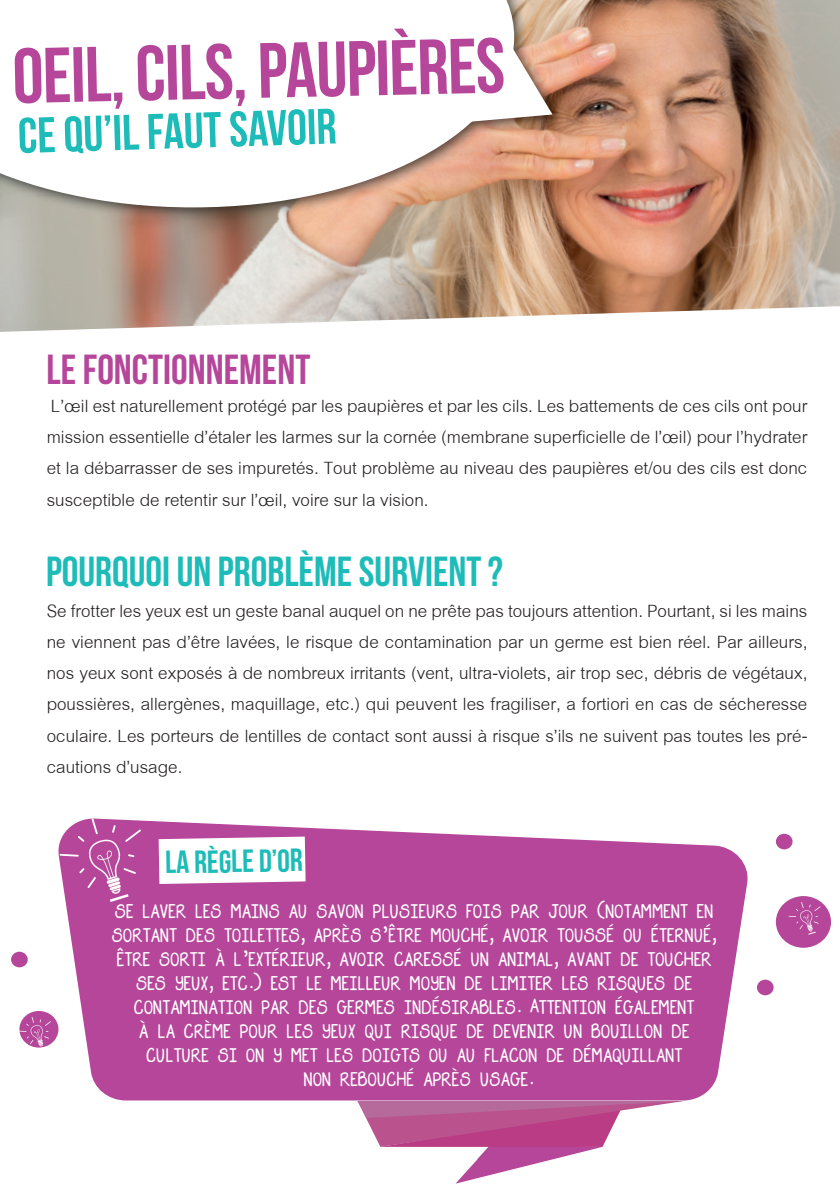
<style>
.page{position:relative;width:840px;height:1191px;background:#fff}
.page>*{position:absolute;margin:0;border:0;box-sizing:border-box;transform-origin:0 0}
.t1{font:78px "Bebas Neue";color:#b5469a}
.t2{font:50px "Bebas Neue";color:#1dbcb8}
.t3{font:42px "Bebas Neue";color:#1dbcb8}
.t4{font:42px "Bebas Neue";color:#b5469a}
.t5{font:32px "Bebas Neue";color:#1dbcb8}
.t6{font:26px/31.2px "Cordia New";color:#231f20;text-align:justify}
.t7{font:18px/24px "DJB Straight Up Now Bounce";color:#fff;text-align:center}
</style>
<div class="page">
<img style="left:0;top:0;width:839px;height:332px">
<svg style="left:56px;top:820px;width:692px;height:280px;fill:#b5469a"></svg>
<svg style="left:357px;top:1101px;width:326px;height:82px"></svg>
<div style="left:775px;top:896px;width:55px;height:51px;background:#b5469a;border-radius:50%"></div>
<div style="left:19px;top:1011px;width:39px;height:36px;background:#b5469a;border-radius:50%"></div>
<div style="left:11px;top:951px;width:17px;height:16px;background:#b5469a;border-radius:50%"></div>
<div style="left:775px;top:833px;width:17px;height:16px;background:#b5469a;border-radius:50%"></div>
<div style="left:756px;top:979px;width:17px;height:16px;background:#b5469a;border-radius:50%"></div>
<svg style="left:59px;top:818px;width:82px;height:84px"></svg>
<svg style="left:19px;top:1016px;width:32px;height:32px"></svg>
<svg style="left:788px;top:902px;width:32px;height:32px"></svg>
<img style="left:0;top:0;width:565px;height:222px">
<svg style="left:0;top:0;width:514px;height:207px"></svg>
<svg style="left:453px;top:29px;width:99px;height:94px"></svg>
<svg style="left:158px;top:836px;width:147px;height:48px"></svg>
<h1 class="t1" style="left:12px;top:32px;width:493px;rotate:-1deg">OEIL, CILS, PAUPIÈRES</h1>
<h2 class="t2" style="left:17px;top:109px;width:320px;rotate:-2deg">CE QU’IL FAUT SAVOIR</h2>
<h3 class="t4" style="left:47px;top:346px;width:265px">LE FONCTIONNEMENT</h3>
<p class="t6" style="left:47px;top:391px;width:761px">L’œil est naturellement protégé par les paupières et par les cils. Les battements de ces cils ont pour mission essentielle d’étaler les larmes sur la cornée (membrane superficielle de l’œil) pour l’hydrater et la débarrasser de ses impuretés. Tout problème au niveau des paupières et/ou des cils est donc susceptible de retentir sur l’œil, voire sur la vision.</p>
<h3 class="t3" style="left:46px;top:548px;width:458px">POURQUOI UN PROBLÈME SURVIENT ?</h3>
<p class="t6" style="left:47px;top:596px;width:761px">Se frotter les yeux est un geste banal auquel on ne prête pas toujours attention. Pourtant, si les mains ne viennent pas d’être lavées, le risque de contamination par un germe est bien réel. Par ailleurs, nos yeux sont exposés à de nombreux irritants (vent, ultra-violets, air trop sec, débris de végétaux, poussières, allergènes, maquillage, etc.) qui peuvent les fragiliser, a fortiori en cas de sécheresse oculaire. Les porteurs de lentilles de contact sont aussi à risque s’ils ne suivent pas toutes les pré&shy;cautions d’usage.</p>
<p class="t5" style="left:165px;top:845px;width:139px;rotate:-1deg">LA RÈGLE D’OR</p>
<p class="t7" style="left:112px;top:898px;width:605px">SE LAVER LES MAINS AU SAVON PLUSIEURS FOIS PAR JOUR (NOTAMMENT EN SORTANT DES TOILETTES, APRÈS S’ÊTRE MOUCHÉ, AVOIR TOUSSÉ OU ÉTERNUÉ, ÊTRE SORTI À L’EXTÉRIEUR, AVOIR CARESSÉ UN ANIMAL, AVANT DE TOUCHER SES YEUX, ETC.) EST LE MEILLEUR MOYEN DE LIMITER LES RISQUES DE CONTAMINATION PAR DES GERMES INDÉSIRABLES. ATTENTION ÉGALEMENT<br>À LA CRÈME POUR LES YEUX QUI RISQUE DE DEVENIR UN BOUILLON DE CULTURE SI ON Y MET LES DOIGTS OU AU FLACON DE DÉMAQUILLANT<br>NON REBOUCHÉ APRÈS USAGE.</p>
</div>
